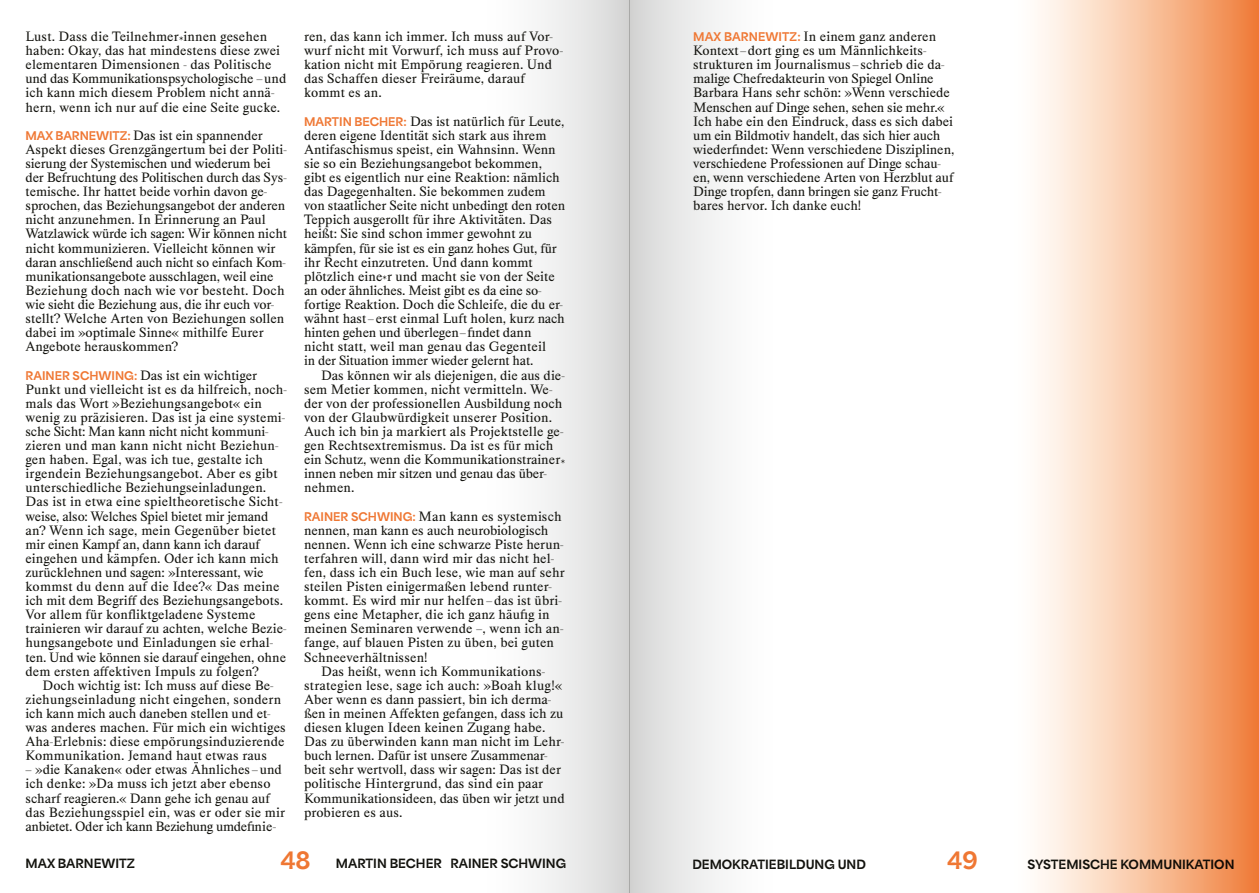
<style>
.page{position:relative;width:1259px;height:893px;background:#fff}
.page>*{position:absolute;margin:0;border:0;box-sizing:border-box;transform-origin:0 0}
.t1{font:900 22.5px "Area Inktrap";color:#ef7733}
.t2{font:12.6px/14.1px "Happy Timesatthe IKOB New Game Plus Edition";color:#12120d}
.t3{font:12.6px "Happy Timesatthe IKOB New Game Plus Edition";letter-spacing:.02em;color:#12120d}
.t4{font:900 12px "Area Inktrap";color:#12120d}
.s1{font-family:"Area Inktrap";font-weight:900;font-size:11.25px;color:#ef7733}
</style>
<div class="page">
<div style="left:486px;top:0;width:143px;height:893px;background:linear-gradient(to right,#fff,#d8d8d8)"></div>
<div style="left:629px;top:0;width:144px;height:893px;background:linear-gradient(to right,#d7d7d7,#fff)"></div>
<div style="left:1012px;top:0;width:247px;height:893px;background:linear-gradient(to right,#fff,#f0813e)"></div>
<p class="t2" style="left:26px;top:29px;width:262px">Lust. Dass die Teilnehmer*innen gesehen haben: Okay, das hat mindestens diese zwei elementaren Dimensionen - das Politische und das Kommunikationspsychologische –und ich kann mich diesem Problem nicht annä&shy;hern, wenn ich nur auf die eine Seite gucke.</p>
<p class="t2" style="left:26px;top:128px;width:263px"><span class="s1">MAX BARNEWITZ:</span> Das ist ein spannender Aspekt dieses Grenzgängertum bei der Politi&shy;sierung der Systemischen und wiederum bei der Befruchtung des Politischen durch das Sys&shy;temische. Ihr hattet beide vorhin davon ge&shy;sprochen, das Beziehungsangebot der anderen nicht anzunehmen. In Erinnerung an Paul Watzlawick würde ich sagen: Wir können nicht nicht kommunizieren. Vielleicht können wir daran anschließend auch nicht so einfach Kom&shy;munikationsangebote ausschlagen, weil eine Beziehung doch nach wie vor besteht. Doch wie sieht die Beziehung aus, die ihr euch vor&shy;stellt? Welche Arten von Beziehungen sollen dabei im »optimale Sinne« mithilfe Eurer Angebote herauskommen?</p>
<p class="t2" style="left:26px;top:368px;width:263px"><span class="s1">RAINER SCHWING:</span> Das ist ein wichtiger Punkt und vielleicht ist es da hilfreich, noch&shy;mals das Wort »Beziehungsangebot« ein wenig zu präzisieren. Das ist ja eine systemi&shy;sche Sicht: Man kann nicht nicht kommuni&shy;zieren und man kann nicht nicht Beziehun&shy;gen haben. Egal, was ich tue, gestalte ich irgendein Beziehungsangebot. Aber es gibt unterschiedliche Beziehungseinladungen.<br>Das ist in etwa eine spieltheoretische Sicht&shy;weise, also: Welches Spiel bietet mir jemand an? Wenn ich sage, mein Gegenüber bietet mir einen Kampf an, dann kann ich darauf eingehen und kämpfen. Oder ich kann mich zurücklehnen und sagen: »Interessant, wie kommst du denn auf die Idee?« Das meine ich mit dem Begriff des Beziehungsangebots.<br>Vor allem für konfliktgeladene Systeme trainieren wir darauf zu achten, welche Bezie&shy;hungsangebote und Einladungen sie erhal&shy;ten. Und wie können sie darauf eingehen, ohne dem ersten affektiven Impuls zu folgen?</p>
<p class="t2" style="left:26px;top:678px;width:262px;text-indent:17px">Doch wichtig ist: Ich muss auf diese Be&shy;ziehungseinladung nicht eingehen, sondern ich kann mich auch daneben stellen und et&shy;was anderes machen. Für mich ein wichtiges Aha-Erlebnis: diese empörungsinduzierende Kommunikation. Jemand haut etwas raus</p>
<p class="t2" style="left:26px;top:763px;width:261px">– »die Kanaken« oder etwas Ähnliches – und ich denke: »Da muss ich jetzt aber ebenso scharf reagieren.« Dann gehe ich genau auf das Beziehungsspiel ein, was er oder sie mir anbietet. Oder ich kann Beziehung umdefinie-</p>
<p class="t2" style="left:304px;top:29px;width:260px">ren, das kann ich immer. Ich muss auf Vor&shy;wurf nicht mit Vorwurf, ich muss auf Provo&shy;kation nicht mit Empörung reagieren. Und das Schaffen dieser Freiräume, darauf kommt es an.</p>
<p class="t2" style="left:304px;top:114px;width:263px"><span class="s1">MARTIN BECHER:</span> Das ist natürlich für Leute, deren eigene Identität sich stark aus ihrem Antifaschismus speist, ein Wahnsinn. Wenn sie so ein Beziehungsangebot bekommen, gibt es eigentlich nur eine Reaktion: nämlich das Dagegenhalten. Sie bekommen zudem von staatlicher Seite nicht unbedingt den roten Teppich ausgerollt für ihre Aktivitäten. Das heißt: Sie sind schon immer gewohnt zu kämpfen, für sie ist es ein ganz hohes Gut, für ihr Recht einzutreten. Und dann kommt plötzlich eine*r und macht sie von der Seite an oder ähnliches. Meist gibt es da eine so&shy;fortige Reaktion. Doch die Schleife, die du er&shy;wähnt hast – erst einmal Luft holen, kurz nach hinten gehen und überlegen – findet dann<br>nicht statt, weil man genau das Gegenteil<br>in der Situation immer wieder gelernt hat.</p>
<p class="t2" style="left:304px;top:368px;width:263px;text-indent:17px">Das können wir als diejenigen, die aus die&shy;sem Metier kommen, nicht vermitteln. We&shy;der von der professionellen Ausbildung noch von der Glaubwürdigkeit unserer Position.<br>Auch ich bin ja markiert als Projektstelle ge&shy;gen Rechtsextremismus. Da ist es für mich ein Schutz, wenn die Kommunikationstrainer* innen neben mir sitzen und genau das über&shy;nehmen.</p>
<p class="t2" style="left:304px;top:509px;width:259px"><span class="s1">RAINER SCHWING:</span> Man kann es systemisch</p>
<p class="t2" style="left:304px;top:523px;width:246px">nennen, man kann es auch neurobiologisch</p>
<p class="t2" style="left:304px;top:537px;width:261px">nennen. Wenn ich eine schwarze Piste herun-</p>
<p class="t2" style="left:304px;top:551px;width:252px">terfahren will, dann wird mir das nicht hel-</p>
<p class="t2" style="left:304px;top:565px;width:262px">fen, dass ich ein Buch lese, wie man auf sehr</p>
<p class="t2" style="left:304px;top:579px;width:249px">steilen Pisten einigermaßen lebend runter-</p>
<p class="t2" style="left:304px;top:593px;width:259px">kommt. Es wird mir nur helfen – das ist übri-</p>
<p class="t2" style="left:304px;top:607px;width:247px">gens eine Metapher, die ich ganz häufig in</p>
<p class="t2" style="left:304px;top:622px;width:261px">meinen Seminaren verwende –, wenn ich an-</p>
<p class="t2" style="left:304px;top:636px;width:251px">fange, auf blauen Pisten zu üben, bei guten</p>
<p class="t2" style="left:304px;top:650px;width:125px">Schneeverhältnissen!</p>
<p class="t2" style="left:321px;top:664px;width:226px">Das heißt, wenn ich Kommunikations-</p>
<p class="t3" style="left:304px;top:677px;width:260px">strategien lese, sage ich auch: »Boah klug!«</p>
<p class="t2" style="left:304px;top:692px;width:249px">Aber wenn es dann passiert, bin ich derma-</p>
<p class="t2" style="left:304px;top:706px;width:261px">ßen in meinen Affekten gefangen, dass ich zu</p>
<p class="t2" style="left:304px;top:720px;width:243px">diesen klugen Ideen keinen Zugang habe.</p>
<p class="t2" style="left:304px;top:734px;width:261px">Das zu überwinden kann man nicht im Lehr-</p>
<p class="t2" style="left:304px;top:748px;width:245px">buch lernen. Dafür ist unsere Zusammenar-</p>
<p class="t2" style="left:304px;top:763px;width:259px">beit sehr wertvoll, dass wir sagen: Das ist der</p>
<p class="t2" style="left:304px;top:777px;width:241px">politische Hintergrund, das sind ein paar</p>
<p class="t2" style="left:304px;top:791px;width:262px">Kommunikationsideen, das üben wir jetzt und</p>
<p class="t2" style="left:304px;top:805px;width:100px">probieren es aus.</p>
<p class="t2" style="left:693px;top:29px;width:263px"><span class="s1">MAX BARNEWITZ:</span> In einem ganz anderen Kontext – dort ging es um Männlichkeits&shy;strukturen im Journalismus – schrieb die da&shy;malige Chefredakteurin von Spiegel Online Barbara Hans sehr schön: »Wenn verschiede Menschen auf Dinge sehen, sehen sie mehr.« Ich habe ein den Eindruck, dass es sich dabei um ein Bildmotiv handelt, das sich hier auch wiederfindet: Wenn verschiedene Disziplinen, verschiedene Professionen auf Dinge schau&shy;en, wenn verschiedene Arten von Herzblut auf Dinge tropfen, dann bringen sie ganz Frucht&shy;bares hervor. Ich danke euch!</p>
<h1 class="t1" style="left:280px;top:839px;width:32px">48</h1>
<h1 class="t1" style="left:947px;top:839px;width:32px">49</h1>
<p class="t4" style="left:1027px;top:853px;width:208px">SYSTEMISCHE KOMMUNIKATION</p>
<p class="t4" style="left:26px;top:852px;width:111px">MAX BARNEWITZ</p>
<p class="t4" style="left:336px;top:852px;width:232px">MARTIN BECHER RAINER SCHWING</p>
<p class="t4" style="left:692px;top:853px;width:175px">DEMOKRATIEBILDUNG UND</p>
</div>
